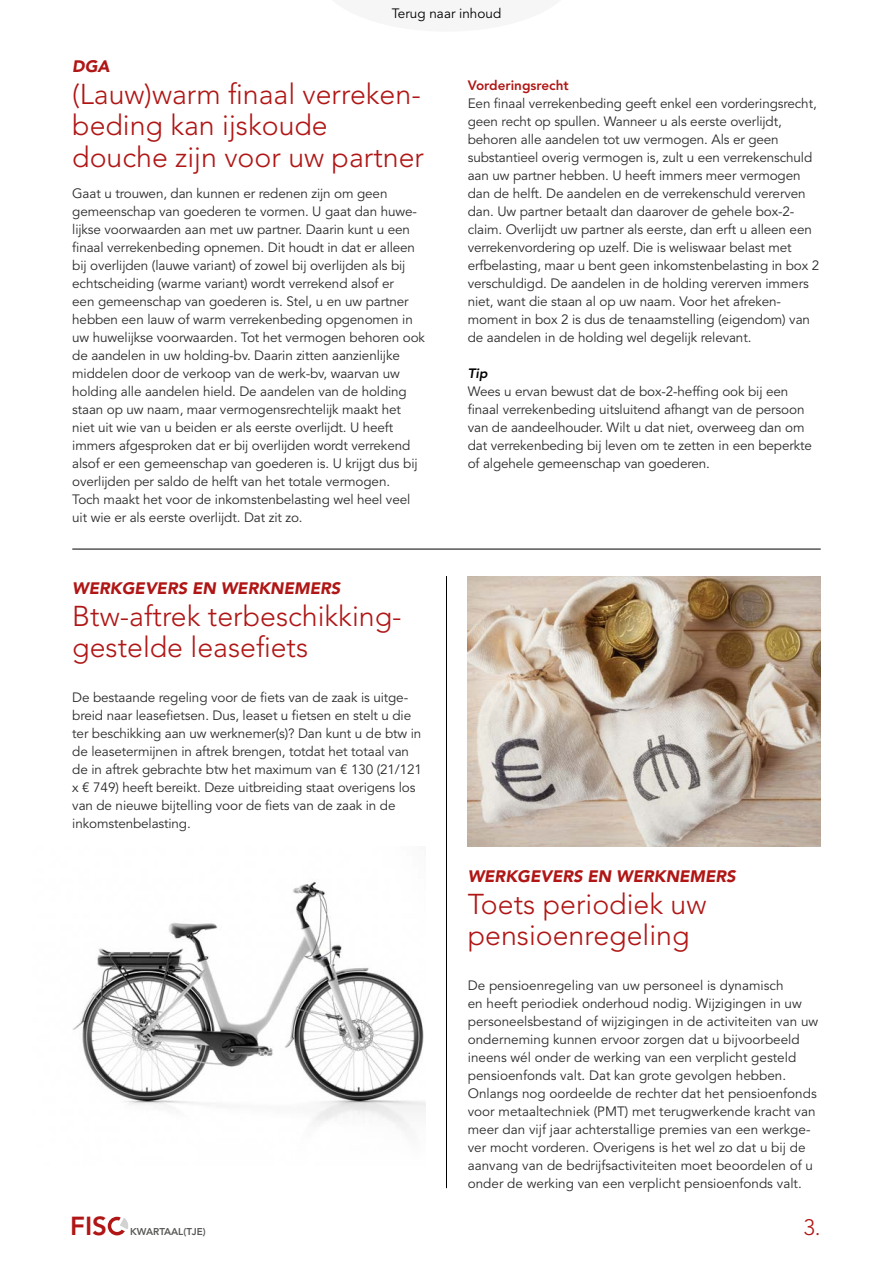
<style>
.page{position:relative;width:893px;height:1263px;background:#fff}
.page>*{position:absolute;margin:0;border:0;box-sizing:border-box;transform-origin:0 0}
.t1{font:300 28.5px/31.5px "Avenir LT";color:#af1615}
.t2{font:800 25.95px "Avenir LT";color:#af1615}
.t3{font:300 22.2px "Avenir LT";color:#af1615}
.t4{font:italic 900 16.5px "Avenir LT";color:#af1615}
.t5{font:13.5px/18px "Avenir LT";letter-spacing:-.01em;color:#2c2c2c}
.t6{font:13.5px "Avenir LT";color:#000}
.t7{font:800 13.5px "Avenir LT";color:#af1615}
.t8{font:italic 800 13.5px "Avenir LT";color:#000}
.t9{font:800 9.9px "Avenir LT";color:#575756}
</style>
<div class="page">
<div style="left:108px;top:1217px;width:18px;height:18px;border:3px solid #af1615;border-radius:50%"></div>
<svg style="left:114px;top:1216px;width:14px;height:19px"></svg>
<hr style="left:72px;top:549px;width:749px;height:1px;background:#000">
<img style="left:72px;top:882px;width:353px;height:249px">
<hr style="left:446px;top:576px;width:1px;height:612px;background:#000">
<img style="left:468px;top:576px;width:353px;height:270px">
<p class="t6" style="left:392px;top:5px;width:111px">Terug naar inhoud</p>
<p class="t4" style="left:72px;top:56px;width:39px">DGA</p>
<h1 class="t1" style="left:72px;top:78px;width:353px">(Lauw)warm finaal verreken&shy;beding kan ijskoude douche zijn voor uw partner</h1>
<p class="t7" style="left:468px;top:77px;width:103px">Vorderingsrecht</p>
<p class="t5" style="left:468px;top:95px;width:353px">Een finaal verrekenbeding geeft enkel een vorderingsrecht, geen recht op spullen. Wanneer u als eerste overlijdt, behoren alle aandelen tot uw vermogen. Als er geen substantieel overig vermogen is, zult u een verrekenschuld aan uw partner hebben. U heeft immers meer vermogen dan de helft. De aandelen en de verrekenschuld vererven dan. Uw partner betaalt dan daarover de gehele box-2- claim. Overlijdt uw partner als eerste, dan erft u alleen een verrekenvordering op uzelf. Die is weliswaar belast met erfbelasting, maar u bent geen inkomstenbelasting in box 2 verschuldigd. De aandelen in de holding vererven immers niet, want die staan al op uw naam. Voor het afreken&shy;moment in box 2 is dus de tenaamstelling (eigendom) van de aandelen in de holding wel degelijk relevant.</p>
<p class="t8" style="left:468px;top:365px;width:21px">Tip</p>
<p class="t5" style="left:468px;top:383px;width:346px">Wees u ervan bewust dat de box-2-heffing ook bij een finaal verrekenbeding uitsluitend afhangt van de persoon van de aandeelhouder. Wilt u dat niet, overweeg dan om dat verrekenbeding bij leven om te zetten in een beperkte of algehele gemeenschap van goederen.</p>
<p class="t5" style="left:72px;top:185px;width:354px">Gaat u trouwen, dan kunnen er redenen zijn om geen gemeenschap van goederen te vormen. U gaat dan huwe&shy;lijkse voorwaarden aan met uw partner. Daarin kunt u een finaal verrekenbeding opnemen. Dit houdt in dat er alleen bij overlijden (lauwe variant) of zowel bij overlijden als bij echtscheiding (warme variant) wordt verrekend alsof er<br>een gemeenschap van goederen is. Stel, u en uw partner hebben een lauw of warm verrekenbeding opgenomen in uw huwelijkse voorwaarden. Tot het vermogen behoren ook de aandelen in uw holding-bv. Daarin zitten aanzienlijke middelen door de verkoop van de werk-bv, waarvan uw holding alle aandelen hield. De aandelen van de holding staan op uw naam, maar vermogensrechtelijk maakt het niet uit wie van u beiden er als eerste overlijdt. U heeft immers afgesproken dat er bij overlijden wordt verrekend alsof er een gemeenschap van goederen is. U krijgt dus bij overlijden per saldo de helft van het totale vermogen.<br>Toch maakt het voor de inkomstenbelasting wel heel veel uit wie er als eerste overlijdt. Dat zit zo.</p>
<p class="t4" style="left:72px;top:578px;width:269px">WERKGEVERS EN WERKNEMERS</p>
<h1 class="t1" style="left:72px;top:600px;width:331px">Btw-aftrek terbeschikking&shy;gestelde leasefiets</h1>
<p class="t5" style="left:72px;top:689px;width:351px">De bestaande regeling voor de fiets van de zaak is uitge&shy;breid naar leasefietsen. Dus, leaset u fietsen en stelt u die ter beschikking aan uw werknemer(s)? Dan kunt u de btw in de leasetermijnen in aftrek brengen, totdat het totaal van de in aftrek gebrachte btw het maximum van € 130 (21/121 x € 749) heeft bereikt. Deze uitbreiding staat overigens los van de nieuwe bijtelling voor de fiets van de zaak in de inkomstenbelasting.</p>
<p class="t4" style="left:468px;top:866px;width:269px">WERKGEVERS EN WERKNEMERS</p>
<h1 class="t1" style="left:468px;top:888px;width:240px">Toets periodiek uw pensioenregeling</h1>
<p class="t5" style="left:468px;top:977px;width:352px">De pensioenregeling van uw personeel is dynamisch<br>en heeft periodiek onderhoud nodig. Wijzigingen in uw personeelsbestand of wijzigingen in de activiteiten van uw onderneming kunnen ervoor zorgen dat u bijvoorbeeld ineens wél onder de werking van een verplicht gesteld pensioenfonds valt. Dat kan grote gevolgen hebben.<br>Onlangs nog oordeelde de rechter dat het pensioenfonds voor metaaltechniek (PMT) met terugwerkende kracht van meer dan vijf jaar achterstallige premies van een werkge&shy;ver mocht vorderen. Overigens is het wel zo dat u bij de aanvang van de bedrijfsactiviteiten moet beoordelen of u onder de werking van een verplicht pensioenfonds valt.</p>
<h2 class="t2" style="left:70px;top:1210px;width:38px">FIS</h2>
<p class="t9" style="left:130px;top:1226px;width:77px">KWARTAAL(TJE)</p>
<h3 class="t3" style="left:803px;top:1214px;width:19px">3.</h3>
</div>
